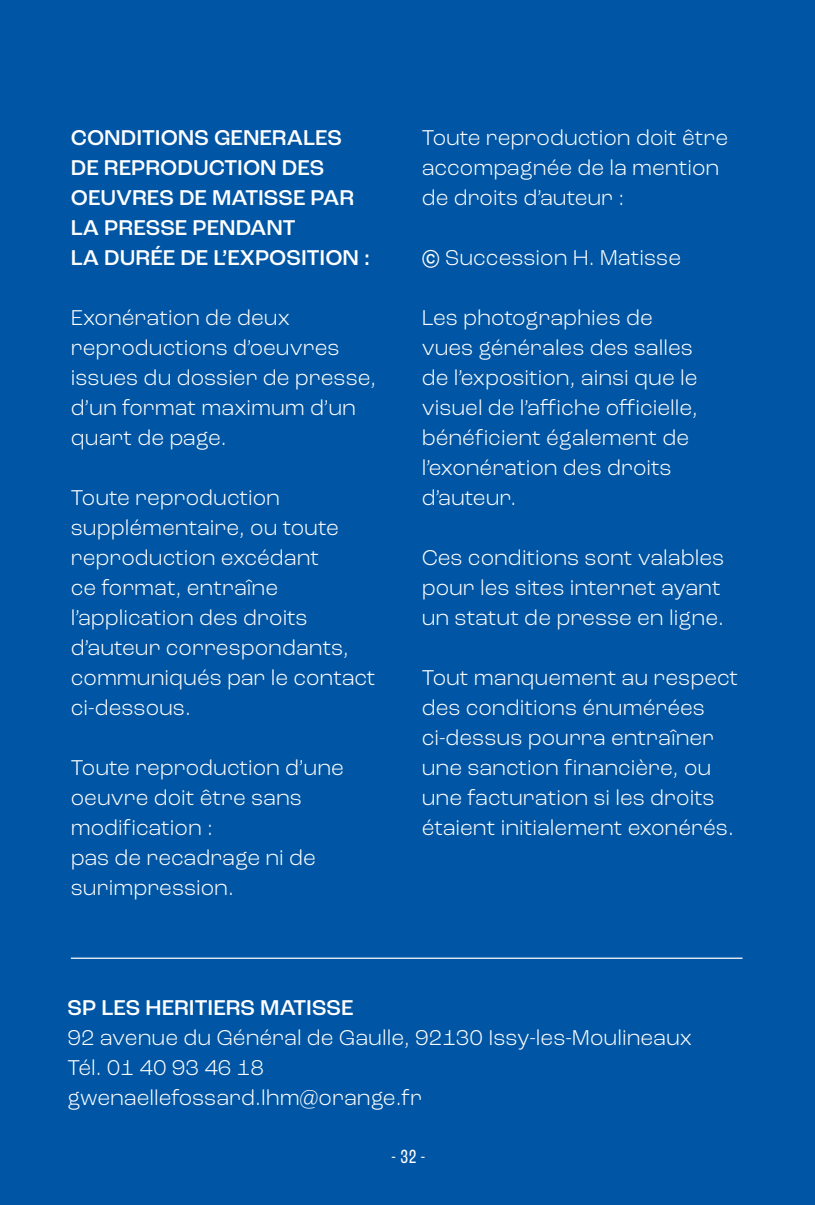
<style>
.page{position:relative;width:815px;height:1205px;background:#0056a4}
.page>*{position:absolute;margin:0;border:0;box-sizing:border-box;transform-origin:0 0}
.t1{font:300 22.5px/30px "Roc Grotesk";color:#fff}
.t2{font:500 22.5px/30px "Roc Grotesk";color:#fff}
.t3{font:condensed 20px "Roc Grotesk";color:#fff}
</style>
<div class="page">
<hr style="left:71px;top:957px;width:672px;height:2px;background:#fff">
<p class="t2" style="left:71px;top:123px;width:301px">CONDITIONS GENERALES<br>DE REPRODUCTION DES<br>OEUVRES DE MATISSE PAR<br>LA PRESSE PENDANT<br>LA DURÉE DE L’EXPOSITION :</p>
<p class="t1" style="left:71px;top:302px;width:307px">Exonération de deux reproductions d’oeuvres issues du dossier de presse, d’un format maximum d’un quart de page.</p>
<p class="t1" style="left:71px;top:482px;width:306px">Toute reproduction supplémentaire, ou toute reproduction excédant<br>ce format, entraîne l’application des droits d’auteur correspondants, communiqués par le contact ci-dessous.</p>
<p class="t1" style="left:71px;top:752px;width:275px">Toute reproduction d’une oeuvre doit être sans modification :<br>pas de recadrage ni de surimpression.</p>
<p class="t1" style="left:422px;top:123px;width:308px">Toute reproduction doit être accompagnée de la mention de droits d’auteur :</p>
<p class="t1" style="left:422px;top:243px;width:261px">© Succession H. Matisse</p>
<p class="t1" style="left:422px;top:303px;width:278px">Les photographies de vues générales des salles de l’exposition, ainsi que le visuel de l’affiche officielle, bénéficient également de l’exonération des droits d’auteur.</p>
<p class="t1" style="left:422px;top:542px;width:304px">Ces conditions sont valables pour les sites internet ayant un statut de presse en ligne.</p>
<p class="t1" style="left:422px;top:662px;width:318px">Tout manquement au respect des conditions énumérées ci-dessus pourra entraîner une sanction financière, ou une facturation si les droits étaient initialement exonérés.</p>
<p class="t2" style="left:67px;top:993px;width:288px">SP LES HERITIERS MATISSE</p>
<p class="t1" style="left:67px;top:1022px;width:626px">92 avenue du Général de Gaulle, 92130 Issy-les-Moulineaux<br>Tél. 01 40 93 46 18<br>gwenaellefossard.lhm@orange.fr</p>
<p class="t3" style="left:391px;top:1145px;width:35px">- 32 -</p>
</div>
